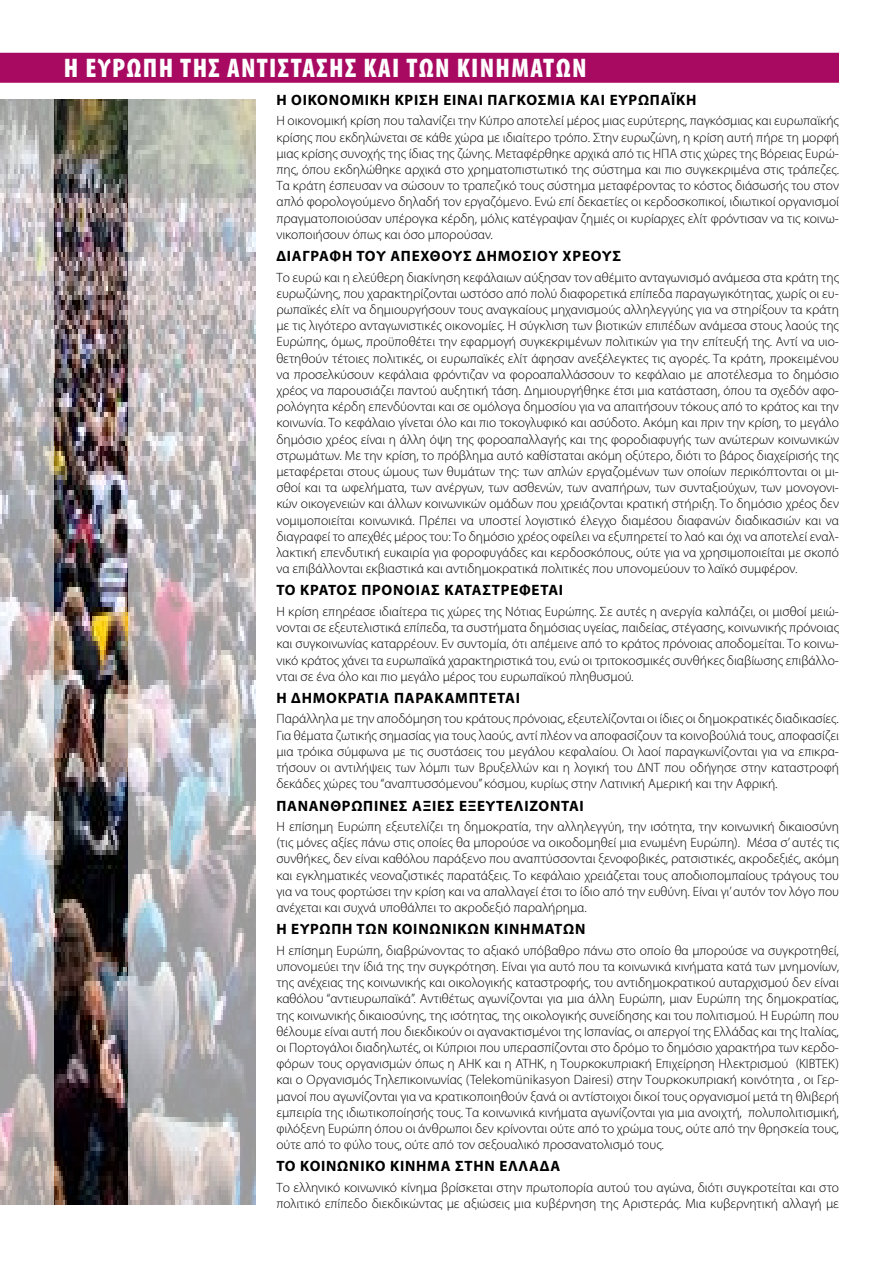
<style>
.page{position:relative;width:893px;height:1263px;background:#fff}
.page>*{position:absolute;margin:0;border:0;box-sizing:border-box;transform-origin:0 0}
.t1{font:900 condensed 27px "Myriad Pro";letter-spacing:.05em;color:#fff}
.t2{font:700 15px "Myriad Pro";letter-spacing:.05em;color:#000}
.t3{font:300 13.5px/16.2px "Myriad Pro";color:#000;text-align:justify}
</style>
<div class="page">
<img style="left:0;top:100px;width:255px;height:1104px">
<img style="left:54px;top:100px;width:74px;height:1104px">
<div style="left:0;top:53px;width:839px;height:30px;background:#a80a61"></div>
<h1 class="t1" style="left:64px;top:51px;width:524px">Η ΕΥΡΩΠΗ ΤΗΣ ΑΝΤΙΣΤΑΣΗΣ ΚΑΙ ΤΩΝ ΚΙΝΗΜΑΤΩΝ</h1>
<p class="t2" style="left:276px;top:90px;width:422px">Η ΟΙΚΟΝΟΜΙΚΗ ΚΡΙΣΗ ΕΙΝΑΙ ΠΑΓΚΟΣΜΙΑ ΚΑΙ ΕΥΡΩΠΑΪΚΗ</p>
<p class="t3" style="left:276px;top:113px;width:564px">Η οικονομική κρίση που ταλανίζει την Κύπρο αποτελεί μέρος μιας ευρύτερης, παγκόσμιας και ευρωπαϊκής κρίσης που εκδηλώνεται σε κάθε χώρα με ιδιαίτερο τρόπο. Στην ευρωζώνη, η κρίση αυτή πήρε τη μορφή μιας κρίσης συνοχής της ίδιας της ζώνης. Μεταφέρθηκε αρχικά από τις ΗΠΑ στις χώρες της Bόρειας Ευρώ&shy;πης, όπου εκδηλώθηκε αρχικά στο χρηματοπιστωτικό της σύστημα και πιο συγκεκριμένα στις τράπεζες.<br>Τα κράτη έσπευσαν να σώσουν το τραπεζικό τους σύστημα μεταφέροντας το κόστος διάσωσής του στον απλό φορολογούμενο δηλαδή τον εργαζόμενο. Ενώ επί δεκαετίες οι κερδοσκοπικοί, ιδιωτικοί οργανισμοί πραγματοποιoύσαν υπέρογκα κέρδη, μόλις κατέγραψαν ζημιές οι κυρίαρχες ελίτ φρόντισαν να τις κοινω&shy;νικοποιήσουν όπως και όσο μπορούσαν.</p>
<p class="t2" style="left:276px;top:246px;width:346px">ΔΙΑΓΡΑΦΗ ΤΟΥ ΑΠΕΧΘΟΥΣ ΔΗΜΟΣΙΟΥ ΧΡΕΟΥΣ</p>
<p class="t3" style="left:276px;top:269px;width:564px">Το ευρώ και η ελεύθερη διακίνηση κεφάλαιων αύξησαν τον αθέμιτο ανταγωνισμό ανάμεσα στα κράτη της ευρωζώνης, που χαρακτηρίζονται ωστόσο από πολύ διαφορετικά επίπεδα παραγωγικότητας, χωρίς οι ευ&shy;ρωπαϊκές ελίτ να δημιουργήσουν τους αναγκαίους μηχανισμούς αλληλεγγύης για να στηρίξουν τα κράτη με τις λιγότερο ανταγωνιστικές οικονομίες. Η σύγκλιση των βιοτικών επιπέδων ανάμεσα στους λαούς της Ευρώπης, όμως, προϋποθέτει την εφαρμογή συγκεκριμένων πολιτικών για την επίτευξή της. Αντί να υιο&shy;θετηθούν τέτοιες πολιτικές, οι ευρωπαϊκές ελίτ άφησαν ανεξέλεγκτες τις αγορές. Τα κράτη, προκειμένου να προσελκύσουν κεφάλαια φρόντιζαν να φοροαπαλλάσσουν το κεφάλαιο με αποτέλεσμα το δημόσιο χρέος να παρουσιάζει παντού αυξητική τάση. Δημιουργήθηκε έτσι μια κατάσταση, όπου τα σχεδόν αφο&shy;ρολόγητα κέρδη επενδύονται και σε ομόλογα δημοσίου για να απαιτήσουν τόκους από το κράτος και την κοινωνία. Το κεφάλαιο γίνεται όλο και πιο τοκογλυφικό και ασύδοτο. Ακόμη και πριν την κρίση, το μεγάλο δημόσιο χρέος είναι η άλλη όψη της φοροαπαλλαγής και της φοροδιαφυγής των ανώτερων κοινωνικών στρωμάτων. Με την κρίση, το πρόβλημα αυτό καθίσταται ακόμη οξύτερο, διότι το βάρος διαχείρισής της μεταφέρεται στους ώμους των θυμάτων της: των απλών εργαζομένων των οποίων περικόπτονται οι μι&shy;σθοί και τα ωφελήματα, των ανέργων, των ασθενών, των αναπήρων, των συνταξιούχων, των μονογονι&shy;κών οικογενειών και άλλων κοινωνικών ομάδων που χρειάζονται κρατική στήριξη. Το δημόσιο χρέος δεν νομιμοποιείται κοινωνικά. Πρέπει να υποστεί λογιστικό έλεγχο διαμέσου διαφανών διαδικασιών και να διαγραφεί το απεχθές μέρος του: Το δημόσιο χρέος οφείλει να εξυπηρετεί το λαό και όχι να αποτελεί εναλ&shy;λακτική επενδυτική ευκαιρία για φοροφυγάδες και κερδοσκόπους, ούτε για να χρησιμοποιείται με σκοπό να επιβάλλονται εκβιαστικά και αντιδημοκρατικά πολιτικές που υπονομεύουν το λαϊκό συμφέρον.</p>
<p class="t2" style="left:276px;top:581px;width:288px">ΤΟ ΚΡΑΤΟΣ ΠΡΟΝΟΙΑΣ ΚΑΤΑΣΤΡΕΦΕΤΑΙ</p>
<p class="t3" style="left:276px;top:603px;width:564px">Η κρίση επηρέασε ιδιαίτερα τις χώρες της Νότιας Ευρώπης. Σε αυτές η ανεργία καλπάζει, οι μισθοί μειώ&shy;νονται σε εξευτελιστικά επίπεδα, τα συστήματα δημόσιας υγείας, παιδείας, στέγασης, κοινωνικής πρόνοιας και συγκοινωνίας καταρρέουν. Εν συντομία, ότι απέμεινε από το κράτος πρόνοιας αποδομείται. Το κοινω&shy;νικό κράτος χάνει τα ευρωπαϊκά χαρακτηριστικά του, ενώ οι τριτοκοσμικές συνθήκες διαβίωσης επιβάλλο&shy;νται σε ένα όλο και πιο μεγάλο μέρος του ευρωπαϊκού πληθυσμού.</p>
<p class="t2" style="left:276px;top:688px;width:245px">Η ΔΗΜΟΚΡΑΤΙΑ ΠΑΡΑΚΑΜΠΤΕΤΑΙ</p>
<p class="t3" style="left:276px;top:711px;width:564px">Παράλληλα με την αποδόμηση του κράτους πρόνοιας, εξευτελίζονται οι ίδιες οι δημοκρατικές διαδικασίες.<br>Για θέματα ζωτικής σημασίας για τους λαούς, αντί πλέον να αποφασίζουν τα κοινοβούλιά τους, αποφασίζει μια τρόικα σύμφωνα με τις συστάσεις του μεγάλου κεφαλαίου. Οι λαοί παραγκωνίζονται για να επικρα&shy;τήσουν οι αντιλήψεις των λόμπι των Βρυξελλών και η λογική του ΔΝΤ που οδήγησε στην καταστροφή δεκάδες χώρες του “αναπτυσσόμενου” κόσμου, κυρίως στην Λατινική Αμερική και την Αφρική.</p>
<p class="t2" style="left:276px;top:796px;width:309px">ΠΑΝΑΝΘΡΩΠΙΝΕΣ ΑΞΙΕΣ ΕΞΕΥΤΕΛΙΖΟΝΤΑΙ</p>
<p class="t3" style="left:276px;top:818px;width:564px">Η επίσημη Ευρώπη εξευτελίζει τη δημοκρατία, την αλληλεγγύη, την ισότητα, την κοινωνική δικαιοσύνη (τις μόνες αξίες πάνω στις οποίες θα μπορούσε να οικοδομηθεί μια ενωμένη Ευρώπη). Μέσα σ’ αυτές τις συνθήκες, δεν είναι καθόλου παράξενο που αναπτύσσονται ξενοφοβικές, ρατσιστικές, ακροδεξιές, ακόμη και εγκληματικές νεοναζιστικές παρατάξεις. Το κεφάλαιο χρειάζεται τους αποδιοπομπαίους τράγους του για να τους φορτώσει την κρίση και να απαλλαγεί έτσι το ίδιο από την ευθύνη. Είναι γι’ αυτόν τον λόγο που ανέχεται και συχνά υποθάλπει το ακροδεξιό παραλήρημα.</p>
<p class="t2" style="left:276px;top:919px;width:310px">Η ΕΥΡΩΠΗ ΤΩΝ ΚΟΙΝΩΝΙΚΩΝ ΚΙΝΗΜΑΤΩΝ</p>
<p class="t3" style="left:276px;top:942px;width:564px">Η επίσημη Ευρώπη, διαβρώνοντας το αξιακό υπόβαθρο πάνω στο οποίο θα μπορούσε να συγκροτηθεί, υπονομεύει την ίδιά της την συγκρότηση. Είναι για αυτό που τα κοινωνικά κινήματα κατά των μνημονίων, της ανέχειας της κοινωνικής και οικολογικής καταστροφής, του αντιδημοκρατικού αυταρχισμού δεν είναι καθόλου “αντιευρωπαϊκά”. Αντιθέτως αγωνίζονται για μια άλλη Ευρώπη, μιαν Ευρώπη της δημοκρατίας, της κοινωνικής δικαιοσύνης, της ισότητας, της οικολογικής συνείδησης και του πολιτισμού. Η Ευρώπη που θέλουμε είναι αυτή που διεκδικούν οι αγανακτισμένοι της Ισπανίας, οι απεργοί της Ελλάδας και της Ιταλίας, οι Πορτογάλοι διαδηλωτές, οι Κύπριοι που υπερασπίζονται στο δρόμο το δημόσιο χαρακτήρα των κερδο&shy;φόρων τους οργανισμών όπως η ΑΗΚ και η ΑΤΗΚ, η Τουρκοκυπριακή Επιχείρηση Ηλεκτρισμού (KIBTEK) και ο Οργανισμός Τηλεπικοινωνίας (Telekomünikasyon Dairesi) στην Τουρκοκυπριακή κοινότητα , οι Γερ&shy;μανοί που αγωνίζονται για να κρατικοποιηθούν ξανά οι αντίστοιχοι δικοί τους οργανισμοί μετά τη θλιβερή εμπειρία της ιδιωτικοποίησής τους. Τα κοινωνικά κινήματα αγωνίζονται για μια ανοιχτή, πολυπολιτισμική, φιλόξενη Ευρώπη όπου οι άνθρωποι δεν κρίνονται ούτε από το χρώμα τους, ούτε από την θρησκεία τους, ούτε από το φύλο τους, ούτε από τον σεξουαλικό προσανατολισμό τους.</p>
<p class="t2" style="left:276px;top:1156px;width:285px">ΤΟ ΚΟΙΝΩΝΙΚΟ ΚΙΝΗΜΑ ΣΤΗΝ ΕΛΛΑΔΑ</p>
<p class="t3" style="left:276px;top:1179px;width:564px">Το ελληνικό κοινωνικό κίνημα βρίσκεται στην πρωτοπορία αυτού του αγώνα, διότι συγκροτείται και στο πολιτικό επίπεδο διεκδικώντας με αξιώσεις μια κυβέρνηση της Αριστεράς. Μια κυβερνητική αλλαγή με</p>
</div>
